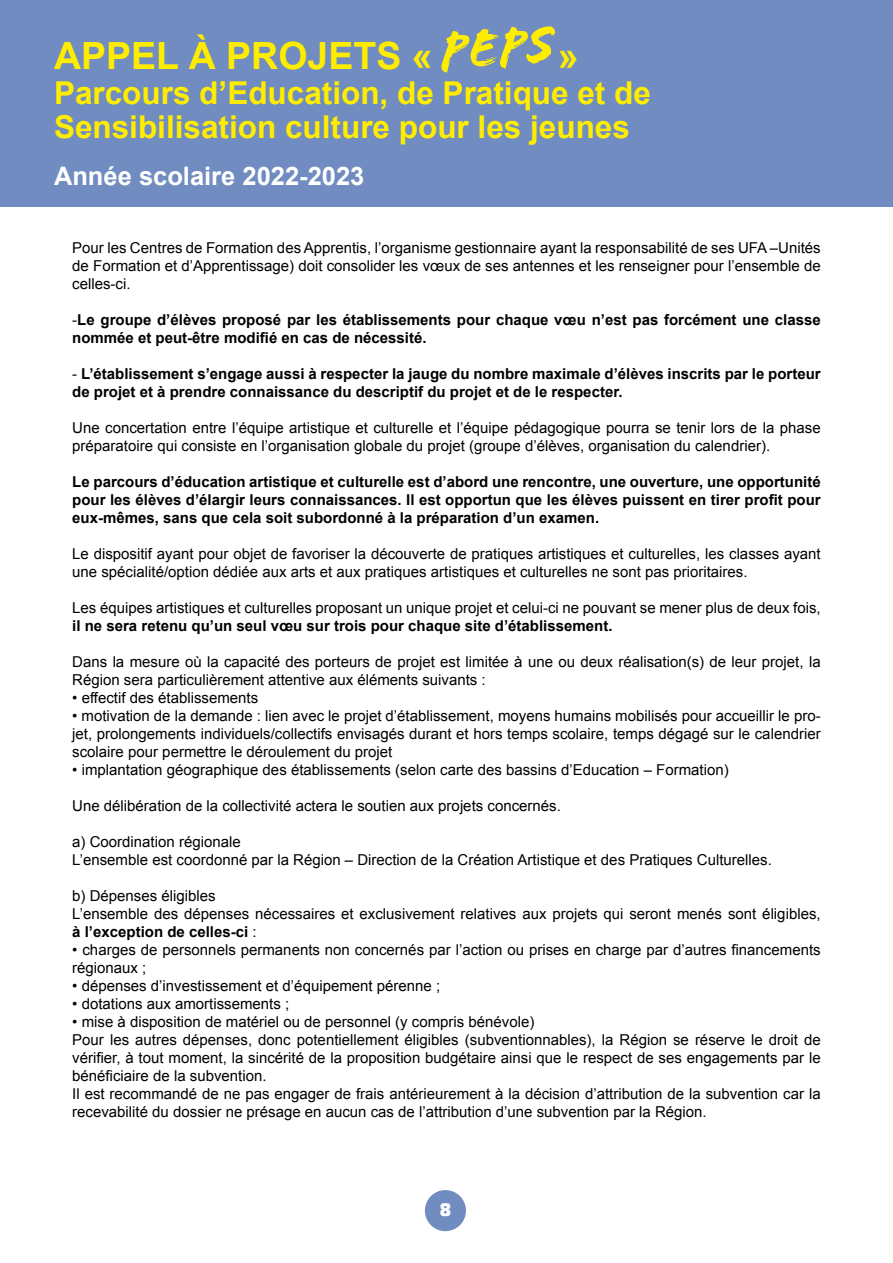
<style>
.page{position:relative;width:893px;height:1263px;background:#fff}
.page>*{position:absolute;margin:0;border:0;box-sizing:border-box;transform-origin:0 0}
.t1{font:700 37.5px "Arial";color:#ffed00}
.t2{font:700 31.5px/34.5px "Arial";color:#ffed00}
.t3{font:700 25.5px "Arial";color:#fff}
.t4{font:700 18px "Etelka Medium Pro";color:#fff}
.t5{font:15px/18px "Arial";color:#000}
.t6{font:700 15px/18px "Arial";color:#000}
.s1{font-weight:400}
.s2{font-weight:700}
</style>
<div class="page">
<div style="left:0;top:0;width:893px;height:207px;background:#708cc0"></div>
<svg style="left:441px;top:26px;width:114px;height:47px"></svg>
<div style="left:425px;top:1190px;width:41px;height:41px;background:#708cc0;border-radius:50%"></div>
<h1 class="t1" style="left:54px;top:31px;width:380px">APPEL À PROJETS «</h1>
<h1 class="t1" style="left:558px;top:31px;width:22px">»</h1>
<h2 class="t2" style="left:54px;top:77px;width:598px">Parcours d’Education, de Pratique et de<br>Sensibilisation culture pour les jeunes</h2>
<h3 class="t3" style="left:54px;top:159px;width:312px">Année scolaire 2022-2023</h3>
<p class="t5" style="left:72px;top:239px;width:750px;text-align:justify">Pour les Centres de Formation des Apprentis, l’organisme gestionnaire ayant la responsabilité de ses UFA –Unités de Formation et d’Apprentissage) doit consolider les vœux de ses antennes et les renseigner pour l’ensemble de celles-ci.</p>
<p class="t6" style="left:72px;top:311px;width:750px"><span class="s1">-</span>Le groupe d’élèves proposé par les établissements pour chaque vœu n’est pas forcément une classe nommée et peut-être modifié en cas de nécessité.</p>
<p class="t6" style="left:72px;top:365px;width:750px"><span class="s1">-</span> L’établissement s’engage aussi à respecter la jauge du nombre maximale d’élèves inscrits par le porteur de projet et à prendre connaissance du descriptif du projet et de le respecter.</p>
<p class="t5" style="left:72px;top:419px;width:750px">Une concertation entre l’équipe artistique et culturelle et l’équipe pédagogique pourra se tenir lors de la phase préparatoire qui consiste en l’organisation globale du projet (groupe d’élèves, organisation du calendrier).</p>
<p class="t6" style="left:72px;top:473px;width:750px;text-align:justify">Le parcours d’éducation artistique et culturelle est d’abord une rencontre, une ouverture, une opportunité pour les élèves d’élargir leurs connaissances. Il est opportun que les élèves puissent en tirer profit pour eux-mêmes, sans que cela soit subordonné à la préparation d’un examen.</p>
<p class="t5" style="left:72px;top:545px;width:750px">Le dispositif ayant pour objet de favoriser la découverte de pratiques artistiques et culturelles, les classes ayant une spécialité/option dédiée aux arts et aux pratiques artistiques et culturelles ne sont pas prioritaires.</p>
<p class="t5" style="left:72px;top:599px;width:750px">Les équipes artistiques et culturelles proposant un unique projet et celui-ci ne pouvant se mener plus de deux fois,</p>
<p class="t6" style="left:72px;top:617px;width:542px">il ne sera retenu qu’un seul vœu sur trois pour chaque site d’établissement.</p>
<p class="t5" style="left:72px;top:653px;width:750px">Dans la mesure où la capacité des porteurs de projet est limitée à une ou deux réalisation(s) de leur projet, la<br>Région sera particulièrement attentive aux éléments suivants :</p>
<p class="t5" style="left:72px;top:689px;width:187px">• effectif des établissements</p>
<p class="t5" style="left:72px;top:707px;width:750px;text-align:justify">• motivation de la demande : lien avec le projet d’établissement, moyens humains mobilisés pour accueillir le pro&shy;jet, prolongements individuels/collectifs envisagés durant et hors temps scolaire, temps dégagé sur le calendrier scolaire pour permettre le déroulement du projet</p>
<p class="t5" style="left:72px;top:761px;width:658px">• implantation géographique des établissements (selon carte des bassins d’Education – Formation)</p>
<p class="t5" style="left:72px;top:797px;width:490px">Une délibération de la collectivité actera le soutien aux projets concernés.</p>
<p class="t5" style="left:72px;top:833px;width:701px">a) Coordination régionale<br>L’ensemble est coordonné par la Région – Direction de la Création Artistique et des Pratiques Culturelles.</p>
<p class="t5" style="left:72px;top:887px;width:750px">b) Dépenses éligibles<br>L’ensemble des dépenses nécessaires et exclusivement relatives aux projets qui seront menés sont éligibles, <span class="s2">à l’exception de celles-ci</span> :</p>
<p class="t5" style="left:72px;top:941px;width:750px">• charges de personnels permanents non concernés par l’action ou prises en charge par d’autres financements régionaux ;</p>
<p class="t5" style="left:72px;top:977px;width:369px">• dépenses d’investissement et d’équipement pérenne ;</p>
<p class="t5" style="left:72px;top:995px;width:219px">• dotations aux amortissements ;</p>
<p class="t5" style="left:72px;top:1013px;width:750px">• mise à disposition de matériel ou de personnel (y compris bénévole)<br>Pour les autres dépenses, donc potentiellement éligibles (subventionnables), la Région se réserve le droit de vérifier, à tout moment, la sincérité de la proposition budgétaire ainsi que le respect de ses engagements par le bénéficiaire de la subvention.<br>Il est recommandé de ne pas engager de frais antérieurement à la décision d’attribution de la subvention car la recevabilité du dossier ne présage en aucun cas de l’attribution d’une subvention par la Région.</p>
<p class="t4" style="left:440px;top:1200px;width:13px">8</p>
</div>
